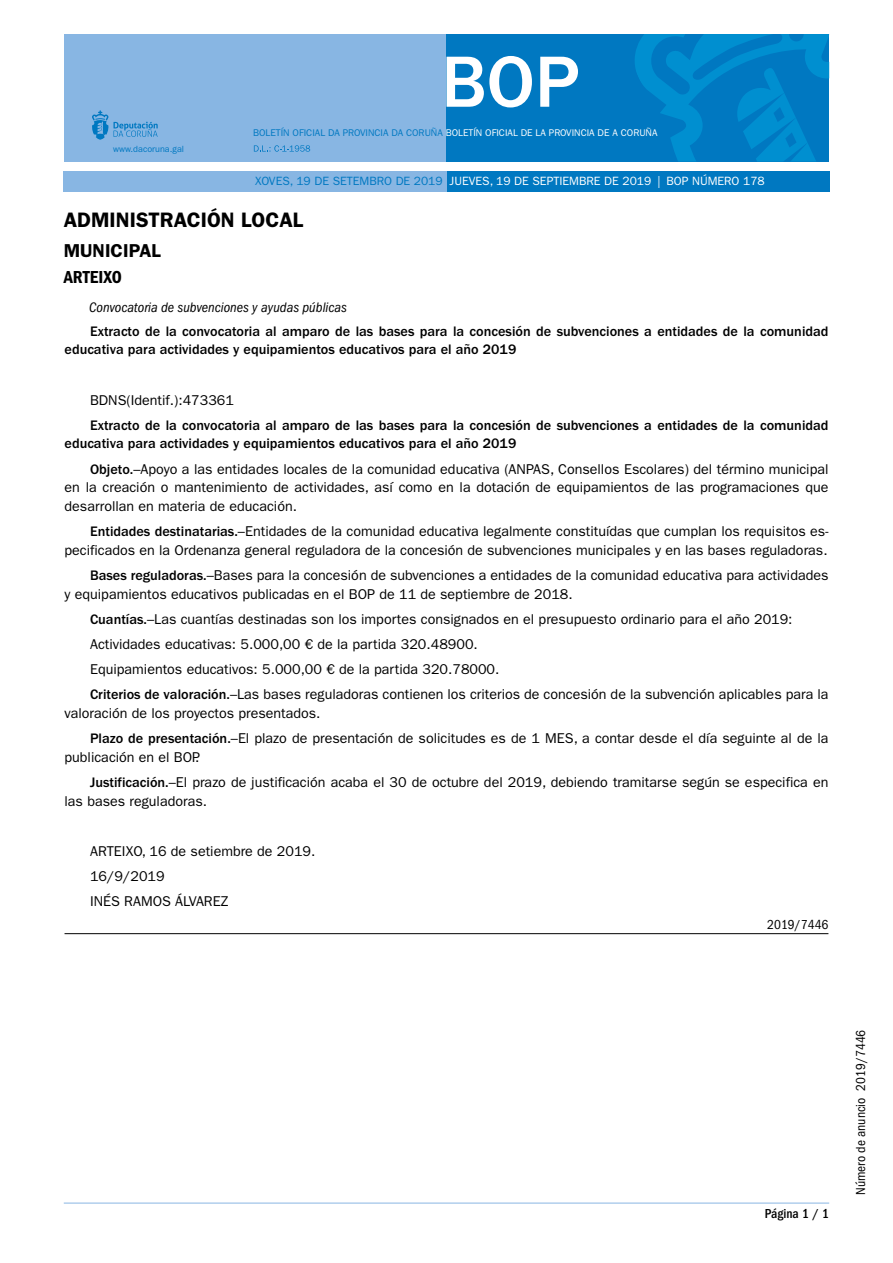
<style>
.page{position:relative;width:893px;height:1263px;background:#fff}
.page>*{position:absolute;margin:0;border:0;box-sizing:border-box;transform-origin:0 0}
.t1{font:500 75px "ITC Franklin Gothic Std";color:#fff}
.t2{font:600 21px "ITC Franklin Gothic Std";color:#000}
.t3{font:600 18.75px "ITC Franklin Gothic Std";color:#000}
.t4{font:18px "ITC Franklin Gothic Std Dm Cd";color:#000}
.t5{font:14.25px/25px "ITC Franklin Gothic Std";color:#000}
.t6{font:500 14.25px/18.8px "ITC Franklin Gothic Std";color:#000}
.t7{font:italic condensed 14.25px "ITC Franklin Gothic Std";color:#000}
.t8{font:condensed 13.5px "ITC Franklin Gothic Std";color:#000}
.t9{font:500 condensed 13.5px "ITC Franklin Gothic Std";color:#000}
.t10{font:12px "ITC Franklin Gothic Std";color:#fff}
.t11{font:9.75px "ITC Franklin Gothic Std";color:#fff}
.t12{font:9px "ITC Franklin Gothic Std";color:#0078c1}
.s1{color:#0078c1}
.s2{font-weight:500}
</style>
<div class="page">
<div style="left:64px;top:34px;width:382px;height:128px;background:#88b6e3"></div>
<div style="left:446px;top:34px;width:383px;height:128px;background:#0078c1"></div>
<svg style="left:254px;top:145px;width:56px;height:7px"></svg>
<svg style="left:92px;top:110px;width:66px;height:30px"></svg>
<svg style="left:635px;top:34px;width:194px;height:128px"></svg>
<div style="left:446px;top:171px;width:383px;height:20px;background:#0078c1"></div>
<div style="left:64px;top:171px;width:383px;height:20px;background:#88b6e3"></div>
<hr style="left:64px;top:1203px;width:765px;height:1px;background:#88b6e3">
<hr style="left:65px;top:933px;width:763px;height:1px;background:#000">
<p class="t12" style="left:113px;top:143px;width:72px">www.dacoruna.gal</p>
<h1 class="t1" style="left:441px;top:40px;width:140px">BOP</h1>
<p class="t11" style="left:253px;top:127px;width:406px"><span class="s1">BOLETÍN OFICIAL DA PROVINCIA DA CORUÑA</span> BOLETÍN OFICIAL DE LA PROVINCIA DE A CORUÑA</p>
<p class="t10" style="left:255px;top:174px;width:511px"><span class="s1">XOVES, 19 DE SETEMBRO DE 2019</span> JUEVES, 19 DE SEPTIEMBRE DE 2019 | BOP NÚMERO 178</p>
<h2 class="t2" style="left:64px;top:207px;width:229px">ADMINISTRACIÓN LOCAL</h2>
<h3 class="t3" style="left:64px;top:239px;width:88px">MUNICIPAL</h3>
<p class="t4" style="left:64px;top:267px;width:60px">ARTEIXO</p>
<p class="t7" style="left:89px;top:300px;width:259px">Convocatoria de subvenciones y ayudas públicas</p>
<p class="t6" style="left:65px;top:322px;width:765px;text-indent:26px">Extracto de la convocatoria al amparo de las bases para la concesión de subvenciones a entidades de la comunidad educativa para actividades y equipamientos educativos para el año 2019</p>
<p class="t5" style="left:90px;top:387px;width:145px">BDNS(Identif.):473361</p>
<p class="t6" style="left:65px;top:416px;width:765px;text-indent:26px">Extracto de la convocatoria al amparo de las bases para la concesión de subvenciones a entidades de la comunidad educativa para actividades y equipamientos educativos para el año 2019</p>
<p class="t5" style="left:65px;top:459px;width:765px;line-height:18.8px;text-align:justify;text-indent:26px"><span class="s2">Objeto.</span>–Apoyo a las entidades locales de la comunidad educativa (ANPAS, Consellos Escolares) del término municipal en la creación o mantenimiento de actividades, así como en la dotación de equipamientos de las programaciones que desarrollan en materia de educación.</p>
<p class="t5" style="left:65px;top:522px;width:765px;line-height:18.8px;text-align:right"><span class="s2">Entidades destinatarias.</span>–Entidades de la comunidad educativa legalmente constituídas que cumplan los requisitos es&shy;pecificados en la Ordenanza general reguladora de la concesión de subvenciones municipales y en las bases reguladoras.</p>
<p class="t5" style="left:65px;top:566px;width:765px;line-height:18.8px;text-indent:26px"><span class="s2">Bases reguladoras.</span>–Bases para la concesión de subvenciones a entidades de la comunidad educativa para actividades y equipamientos educativos publicadas en el BOP de 11 de septiembre de 2018.</p>
<p class="t5" style="left:90px;top:607px;width:740px"><span class="s2">Cuantías.</span>–Las cuantías destinadas son los importes consignados en el presupuesto ordinario para el año 2019:<br>Actividades educativas: 5.000,00 € de la partida 320.48900.<br>Equipamientos educativos: 5.000,00 € de la partida 320.78000.<br><span class="s2">Criterios de valoración.</span>–Las bases reguladoras contienen los criterios de concesión de la subvención aplicables para la</p>
<p class="t5" style="left:90px;top:701px;width:740px;text-indent:-26px">valoración de los proyectos presentados.<br><span class="s2">Plazo de presentación.</span>–El plazo de presentación de solicitudes es de 1 MES, a contar desde el día seguinte al de la</p>
<p class="t5" style="left:90px;top:745px;width:740px;text-indent:-26px">publicación en el BOP.<br><span class="s2">Justificación.</span>–El prazo de justificación acaba el 30 de octubre del 2019, debiendo tramitarse según se especifica en</p>
<p class="t5" style="left:65px;top:789px;width:144px">las bases reguladoras.</p>
<p class="t5" style="left:90px;top:839px;width:227px">ARTEIXO, 16 de setiembre de 2019.<br>16/9/2019<br>INÉS RAMOS ÁLVAREZ</p>
<p class="t8" style="left:767px;top:917px;width:63px">2019/7446</p>
<p class="t9" style="left:765px;top:1206px;width:66px">Página 1 / 1</p>
<p class="t8" style="left:853px;top:1195px;width:167px;rotate:-90deg">Número de anuncio 2019/7446</p>
</div>
